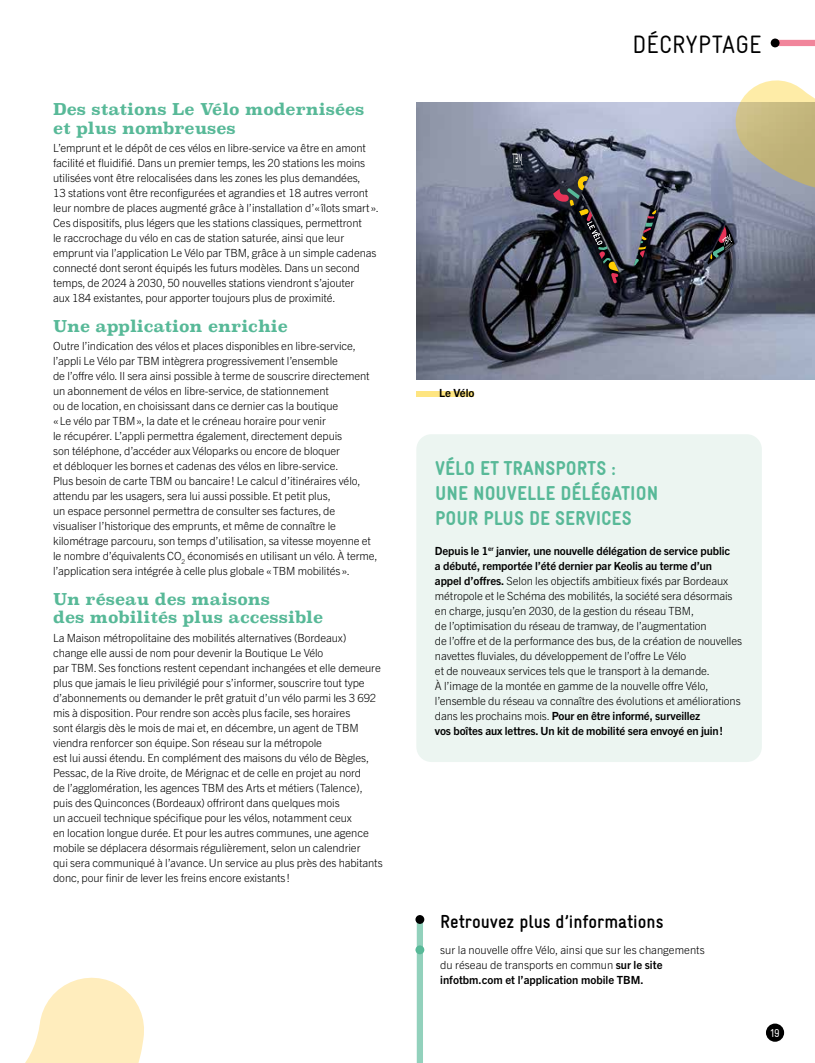
<style>
.page{position:relative;width:815px;height:1063px;background:#fff}
.page>*{position:absolute;margin:0;border:0;box-sizing:border-box;transform-origin:0 0}
.t1{font:condensed 25px "Gravur LL";letter-spacing:.01em;color:#000}
.t2{font:900 condensed 20px/25px "Gravur LL";color:#58b998}
.t3{font:700 condensed 18.75px "Gravur LL";color:#000}
.t4{font:700 16.25px/18.8px "Superclarendon Rg";color:#58b998}
.t5{font:condensed 11.38px "Gravur LL";color:#fff}
.t6{font:300 11.25px/15px "Trade Gothic Next LT Pro";letter-spacing:-.01em;color:#000}
.t7{font:700 11.25px "Trade Gothic Next LT Pro";color:#000}
.s1{font-weight:700}
</style>
<div class="page">
<div style="left:766px;top:1024px;width:18px;height:18px;background:#000;border-radius:50%"></div>
<div style="left:416px;top:391px;width:58px;height:6px;background:#fee581"></div>
<div style="left:417px;top:919px;width:6px;height:144px;background:#92d1bc"></div>
<div style="left:415px;top:915px;width:9px;height:9px;background:#000;border-radius:50%"></div>
<div style="left:415px;top:945px;width:9px;height:9px;background:#58b998;border-radius:50%"></div>
<div style="left:416px;top:434px;width:346px;height:328px;background:#ecf5f1;border-radius:15px"></div>
<img style="left:416px;top:103px;width:399px;height:276px">
<svg style="left:549px;top:171px;width:75px;height:118px;background:#4d4d56"></svg>
<svg style="left:512px;top:154px;width:12px;height:16px"></svg>
<svg style="left:634px;top:210px;width:22px;height:56px"></svg>
<svg style="left:25px;top:977px;width:119px;height:86px"></svg>
<svg style="left:698px;top:38px;width:117px;height:226px"></svg>
<h3 class="t4" style="left:53px;top:100px;width:313px">Des stations Le Vélo modernisées et plus nombreuses</h3>
<p class="t6" style="left:53px;top:140px;width:327px">L’emprunt et le dépôt de ces vélos en libre-service va être en amont facilité et fluidifié. Dans un premier temps, les 20 stations les moins utilisées vont être relocalisées dans les zones les plus demandées,<br>13 stations vont être reconfigurées et agrandies et 18 autres verront leur nombre de places augmenté grâce à l’installation d’«îlots smart».<br>Ces dispositifs, plus légers que les stations classiques, permettront<br>le raccrochage du vélo en cas de station saturée, ainsi que leur emprunt via l’application Le Vélo par TBM, grâce à un simple cadenas connecté dont seront équipés les futurs modèles. Dans un second temps, de 2024 à 2030, 50 nouvelles stations viendront s’ajouter<br>aux 184 existantes, pour apporter toujours plus de proximité.</p>
<h3 class="t4" style="left:53px;top:316px;width:236px">Une application enrichie</h3>
<p class="t6" style="left:53px;top:338px;width:326px">Outre l’indication des vélos et places disponibles en libre-service, l’appli Le Vélo par TBM intègrera progressivement l’ensemble<br>de l’offre vélo. Il sera ainsi possible à terme de souscrire directement un abonnement de vélos en libre-service, de stationnement<br>ou de location, en choisissant dans ce dernier cas la boutique<br>«Le vélo par TBM», la date et le créneau horaire pour venir<br>le récupérer. L’appli permettra également, directement depuis<br>son téléphone, d’accéder aux Véloparks ou encore de bloquer<br>et débloquer les bornes et cadenas des vélos en libre-service.<br>Plus besoin de carte TBM ou bancaire! Le calcul d’itinéraires vélo, attendu par les usagers, sera lui aussi possible. Et petit plus,<br>un espace personnel permettra de consulter ses factures, de visualiser l’historique des emprunts, et même de connaître le kilométrage parcouru, son temps d’utilisation, sa vitesse moyenne et le nombre d’équivalents CO<sub>2</sub> économisés en utilisant un vélo. À terme, l’application sera intégrée à celle plus globale «TBM mobilités».</p>
<h3 class="t4" style="left:53px;top:589px;width:272px">Un réseau des maisons<br>des mobilités plus accessible</h3>
<p class="t6" style="left:53px;top:630px;width:331px">La Maison métropolitaine des mobilités alternatives (Bordeaux) change elle aussi de nom pour devenir la Boutique Le Vélo<br>par TBM. Ses fonctions restent cependant inchangées et elle demeure plus que jamais le lieu privilégié pour s’informer, souscrire tout type d’abonnements ou demander le prêt gratuit d’un vélo parmi les 3 692 mis à disposition. Pour rendre son accès plus facile, ses horaires<br>sont élargis dès le mois de mai et, en décembre, un agent de TBM viendra renforcer son équipe. Son réseau sur la métropole<br>est lui aussi étendu. En complément des maisons du vélo de Bègles, Pessac, de la Rive droite, de Mérignac et de celle en projet au nord<br>de l’agglomération, les agences TBM des Arts et métiers (Talence), puis des Quinconces (Bordeaux) offriront dans quelques mois<br>un accueil technique spécifique pour les vélos, notamment ceux<br>en location longue durée. Et pour les autres communes, une agence mobile se déplacera désormais régulièrement, selon un calendrier<br>qui sera communiqué à l’avance. Un service au plus près des habitants donc, pour finir de lever les freins encore existants!</p>
<h1 class="t1" style="left:632px;top:28px;width:131px">DÉCRYPTAGE</h1>
<p class="t7" style="left:439px;top:385px;width:37px">Le Vélo</p>
<h2 class="t2" style="left:435px;top:455px;width:225px">VÉLO ET TRANSPORTS :<br>UNE NOUVELLE DÉLÉGATION<br>POUR PLUS DE SERVICES</h2>
<p class="t6" style="left:435px;top:542px;width:309px"><span class="s1">Depuis le 1</span><sup>er</sup> <span class="s1">janvier, une nouvelle délégation de service public<br>a débuté, remportée l’été dernier par Keolis au terme d’un<br>appel d’offres.</span> Selon les objectifs ambitieux fixés par Bordeaux métropole et le Schéma des mobilités, la société sera désormais en charge, jusqu’en 2030, de la gestion du réseau TBM,<br>de l’optimisation du réseau de tramway, de l’augmentation<br>de l’offre et de la performance des bus, de la création de nouvelles navettes fluviales, du développement de l’offre Le Vélo<br>et de nouveaux services tels que le transport à la demande.<br>À l’image de la montée en gamme de la nouvelle offre Vélo, l’ensemble du réseau va connaître des évolutions et améliorations dans les prochains mois. <span class="s1">Pour en être informé, surveillez<br>vos boîtes aux lettres. Un kit de mobilité sera envoyé en juin!</span></p>
<h3 class="t3" style="left:440px;top:909px;width:225px">Retrouvez plus d’informations</h3>
<p class="t6" style="left:440px;top:942px;width:266px">sur la nouvelle offre Vélo, ainsi que sur les changements du réseau de transports en commun <span class="s1">sur le site infotbm.com et l’application mobile TBM.</span></p>
<p class="t5" style="left:770px;top:1025px;width:11px">19</p>
</div>
